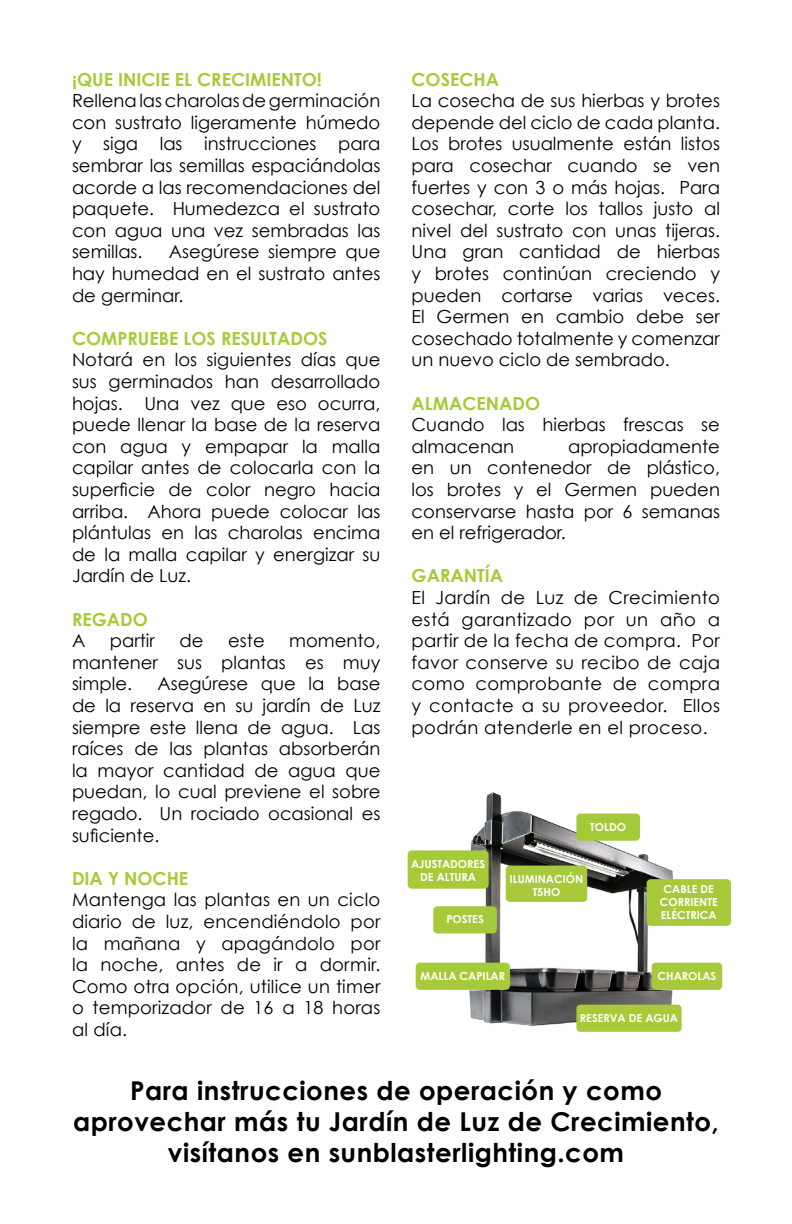
<style>
.page{position:relative;width:792px;height:1224px;background:#fff}
.page>*{position:absolute;margin:0;border:0;box-sizing:border-box;transform-origin:0 0}
.t1{font:700 26px/31.2px "Century Gothic";letter-spacing:.02em;color:#000;text-align:center}
.Paragraph_Style_1{font:18px/21.6px "Century Gothic";color:#000;text-align:justify}
.Paragraph_Style_1-2{font:700 18px "Century Gothic";color:#a6ca39}
.t2{font:700 11px/13.2px "Century Gothic";color:#fff;text-align:center}
</style>
<div class="page">
<img style="left:430px;top:792px;width:261px;height:235px">
<div style="left:576px;top:814px;width:64px;height:27px;background:#a5ca39;border-radius:4px"></div>
<div style="left:576px;top:1005px;width:106px;height:27px;background:#a6ca39;border-radius:4px"></div>
<div style="left:408px;top:850px;width:81px;height:39px;background:#a6ca39;border-radius:4px"></div>
<div style="left:433px;top:906px;width:64px;height:27px;background:#a6ca39;border-radius:4px"></div>
<div style="left:416px;top:963px;width:94px;height:27px;background:#a6ca39;border-radius:4px"></div>
<div style="left:506px;top:866px;width:81px;height:36px;background:#a6ca39;border-radius:4px"></div>
<div style="left:652px;top:963px;width:70px;height:27px;background:#a6ca39;border-radius:4px"></div>
<div style="left:647px;top:879px;width:84px;height:47px;background:#a6ca39;border-radius:4px"></div>
<p class="Paragraph_Style_1-2" style="left:72px;top:68px;width:251px">¡QUE INICIE EL CRECIMIENTO!</p>
<p class="Paragraph_Style_1" style="left:72px;top:90px;width:310px">Rellena las charolas de germinación con sustrato ligeramente húmedo y siga las instrucciones para sembrar las semillas espaciándolas acorde a las recomendaciones del paquete. Humedezca el sustrato con agua una vez sembradas las semillas.</p>
<p class="Paragraph_Style_1" style="left:72px;top:241px;width:310px;text-indent:97px">Asegúrese siempre que hay humedad en el sustrato antes de germinar.</p>
<p class="Paragraph_Style_1-2" style="left:72px;top:327px;width:257px">COMPRUEBE LOS RESULTADOS</p>
<p class="Paragraph_Style_1" style="left:72px;top:349px;width:310px">Notará en los siguientes días que sus germinados han desarrollado hojas. Una vez que eso ocurra, puede llenar la base de la reserva con agua y empapar la malla capilar antes de colocarla con la superficie de color negro hacia arriba. Ahora puede colocar las plántulas en las charolas encima de la malla capilar y energizar su Jardín de Luz.</p>
<p class="Paragraph_Style_1-2" style="left:72px;top:608px;width:77px">REGADO</p>
<p class="Paragraph_Style_1" style="left:72px;top:630px;width:15px">A</p>
<p class="Paragraph_Style_1" style="left:110px;top:630px;width:47px">partir</p>
<p class="Paragraph_Style_1" style="left:180px;top:630px;width:26px">de</p>
<p class="Paragraph_Style_1" style="left:228px;top:630px;width:38px">este</p>
<p class="Paragraph_Style_1" style="left:72px;top:630px;width:310px;text-indent:217px">momento, mantener sus plantas es muy simple.</p>
<p class="Paragraph_Style_1" style="left:72px;top:673px;width:310px;text-indent:85px">Asegúrese que la base de la reserva en su jardín de Luz siempre este llena de agua. Las raíces de las plantas absorberán la mayor cantidad de agua que puedan, lo cual previene el sobre regado. Un rociado ocasional es suficiente.</p>
<p class="Paragraph_Style_1-2" style="left:72px;top:867px;width:118px">DIA Y NOCHE</p>
<p class="Paragraph_Style_1" style="left:72px;top:889px;width:310px">Mantenga las plantas en un ciclo diario de luz, encendiéndolo por la mañana y apagándolo por la noche, antes de ir a dormir.<br>Como otra opción, utilice un timer o temporizador de 16 a 18 horas al día.</p>
<p class="Paragraph_Style_1-2" style="left:412px;top:68px;width:89px">COSECHA</p>
<p class="Paragraph_Style_1" style="left:412px;top:90px;width:310px">La cosecha de sus hierbas y brotes depende del ciclo de cada planta.<br>Los brotes usualmente están listos para cosechar cuando se ven fuertes y con 3 o más hojas. Para cosechar, corte los tallos justo al nivel del sustrato con unas tijeras.<br>Una gran cantidad de hierbas y brotes continúan creciendo y pueden cortarse varias veces.<br>El Germen en cambio debe ser cosechado totalmente y comenzar un nuevo ciclo de sembrado.</p>
<p class="Paragraph_Style_1-2" style="left:412px;top:392px;width:130px">ALMACENADO</p>
<p class="Paragraph_Style_1" style="left:412px;top:414px;width:310px">Cuando las hierbas frescas se almacenan</p>
<p class="Paragraph_Style_1" style="left:412px;top:435px;width:310px;text-indent:157px">apropiadamente en un contenedor de plástico, los brotes y el Germen pueden conservarse hasta por 6 semanas en el refrigerador.</p>
<p class="Paragraph_Style_1-2" style="left:412px;top:564px;width:93px">GARANTÍA</p>
<p class="Paragraph_Style_1" style="left:412px;top:586px;width:310px">El Jardín de Luz de Crecimiento está garantizado por un año a partir de la fecha de compra. Por favor conserve su recibo de caja como comprobante de compra y contacte a su proveedor. Ellos podrán atenderle en el proceso.</p>
<p class="t2" style="left:411px;top:857px;width:75px">AJUSTADORES<br>DE ALTURA</p>
<p class="t2" style="left:446px;top:913px;width:39px">POSTES</p>
<p class="t2" style="left:590px;top:820px;width:37px">TOLDO</p>
<p class="t2" style="left:510px;top:872px;width:75px">ILUMINACIÓN<br>T5HO</p>
<p class="t2" style="left:421px;top:969px;width:86px">MALLA CAPILAR</p>
<p class="t2" style="left:660px;top:882px;width:60px">CABLE DE<br>CORRIENTE<br>ELÉCTRICA</p>
<p class="t2" style="left:658px;top:969px;width:60px">CHAROLAS</p>
<p class="t2" style="left:580px;top:1011px;width:100px">RESERVA DE AGUA</p>
<p class="t1" style="left:73px;top:1074px;width:647px">Para instrucciones de operación y como aprovechar más tu Jardín de Luz de Crecimiento, visítanos en sunblasterlighting.com</p>
</div>
